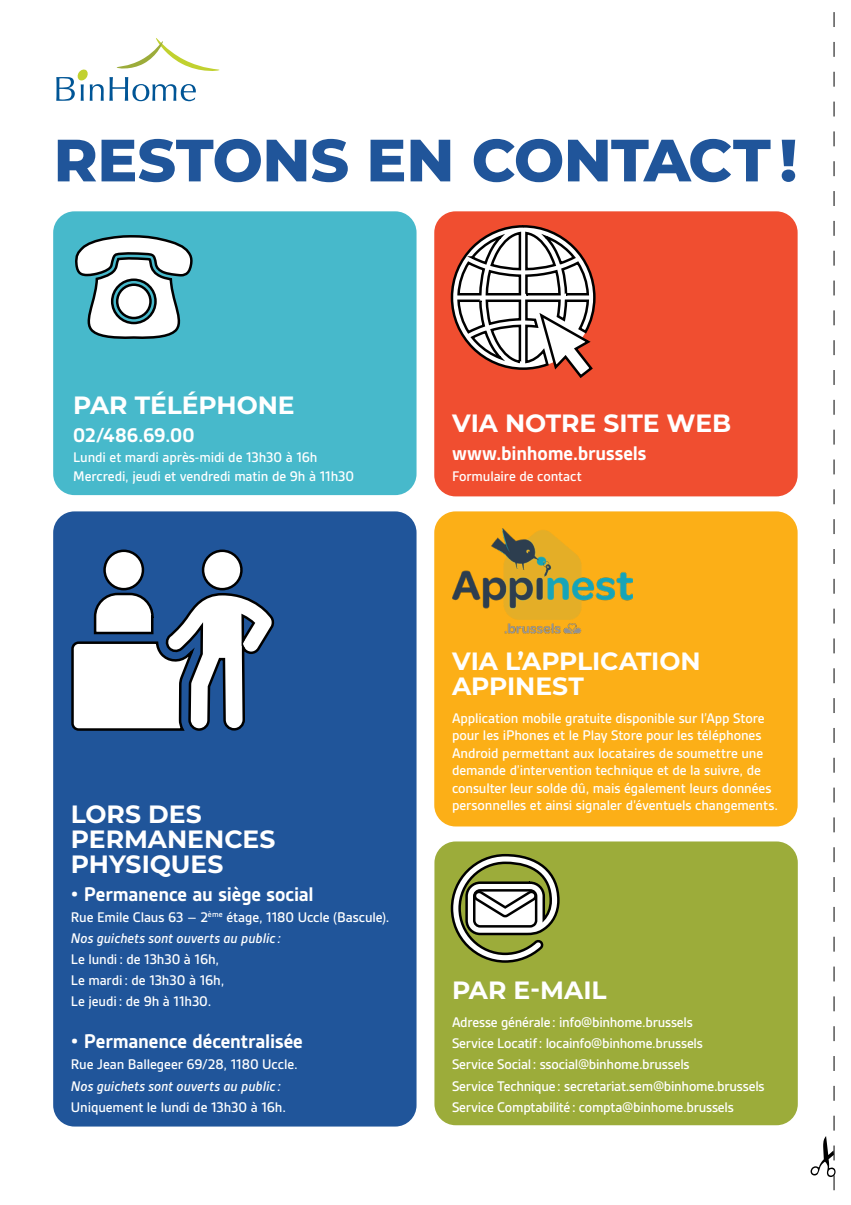
<style>
.page{position:relative;width:851px;height:1205px;background:#fff}
.page>*{position:absolute;margin:0;border:0;box-sizing:border-box;transform-origin:0 0}
.Titre_Article{font:800 59.5px "Montserrat";letter-spacing:-.01em;color:#20559a}
.Titre_body{font:700 25px/25px "Montserrat";color:#fff}
.Body{font:700 21.25px "Gesta";letter-spacing:-.005em;color:#fff}
.Body-2{font:500 15px/17.5px "Gesta";letter-spacing:-.01em;color:#fff}
.Body-3{font:italic 500 15px "Gesta";letter-spacing:-.005em;color:#fff}
</style>
<div class="page">
<div style="left:53px;top:511px;width:363px;height:615px;background:#20559a;border-radius:21px"></div>
<div style="left:53px;top:211px;width:363px;height:284px;background:#47b9cb;border-radius:21px"></div>
<div style="left:434px;top:211px;width:363px;height:285px;background:#f04e30;border-radius:21px"></div>
<div style="left:434px;top:841px;width:363px;height:284px;background:#9cac3a;border-radius:21px"></div>
<div style="left:434px;top:511px;width:363px;height:315px;background:#fcaf17;border-radius:21px"></div>
<img style="left:452px;top:529px;width:180px;height:104px">
<svg style="left:449px;top:211px;width:147px;height:167px"></svg>
<svg style="left:450px;top:854px;width:110px;height:109px"></svg>
<div style="left:105px;top:551px;width:38px;height:38px;background:#fff;border-radius:50%"></div>
<div style="left:103px;top:549px;width:41px;height:41px;border:2px solid #000;border-radius:50%"></div>
<div style="left:203px;top:551px;width:38px;height:38px;background:#fff;border-radius:50%"></div>
<div style="left:202px;top:549px;width:41px;height:41px;border:2px solid #000;border-radius:50%"></div>
<svg style="left:71px;top:592px;width:204px;height:139px"></svg>
<svg style="left:75px;top:235px;width:118px;height:104px"></svg>
<svg style="left:810px;top:12px;width:25px;height:1179px"></svg>
<svg style="left:56px;top:38px;width:163px;height:63px"></svg>
<p class="Titre_Article" style="left:54px;top:117px;width:745px">RESTONS EN CONTACT !</p>
<p class="Titre_body" style="left:73px;top:391px;width:223px">PAR TÉLÉPHONE</p>
<p class="Body" style="left:73px;top:423px;width:123px">02/486.69.00</p>
<p class="Body-2" style="left:73px;top:448px;width:246px">Lundi et mardi après-midi de 13h30 à 16h</p>
<p class="Body-2" style="left:73px;top:468px;width:282px">Mercredi, jeudi et vendredi matin de 9h à 11h30</p>
<p class="Titre_body" style="left:452px;top:410px;width:281px">VIA NOTRE SITE WEB</p>
<p class="Body" style="left:452px;top:441px;width:196px">www.binhome.brussels</p>
<p class="Body-2" style="left:452px;top:468px;width:131px">Formulaire de contact</p>
<p class="Titre_body" style="left:71px;top:800px;width:206px">LORS DES<br>PERMANENCES<br>PHYSIQUES</p>
<p class="Body" style="left:71px;top:882px;width:244px">• Permanence au siège social</p>
<p class="Body-2" style="left:71px;top:908px;width:320px">Rue Emile Claus 63 – 2<sup>ème</sup> étage, 1180 Uccle (Bascule).</p>
<p class="Body-3" style="left:71px;top:930px;width:211px">Nos guichets sont ouverts au public :</p>
<p class="Body-2" style="left:71px;top:950px;width:150px">Le lundi : de 13h30 à 16h,</p>
<p class="Body-2" style="left:71px;top:971px;width:155px">Le mardi : de 13h30 à 16h,</p>
<p class="Body-2" style="left:71px;top:992px;width:142px">Le jeudi : de 9h à 11h30.</p>
<p class="Body" style="left:71px;top:1029px;width:233px">• Permanence décentralisée</p>
<p class="Body-2" style="left:71px;top:1056px;width:228px">Rue Jean Ballegeer 69/28, 1180 Uccle.</p>
<p class="Body-3" style="left:71px;top:1077px;width:211px">Nos guichets sont ouverts au public :</p>
<p class="Body-2" style="left:71px;top:1098px;width:216px">Uniquement le lundi de 13h30 à 16h.</p>
<p class="Titre_body" style="left:452px;top:647px;width:250px">VIA L’APPLICATION<br>APPINEST</p>
<p class="Body-2" style="left:452px;top:709px;width:327px">Application mobile gratuite disponible sur l’App Store pour les iPhones et le Play Store pour les téléphones Android permettant aux locataires de soumettre une demande d’intervention technique et de la suivre, de consulter leur solde dû, mais également leurs données personnelles et ainsi signaler d’éventuels changements.</p>
<p class="Titre_body" style="left:452px;top:976px;width:156px">PAR E-MAIL</p>
<p class="Body-2" style="left:452px;top:1013px;width:242px">Adresse générale: info@binhome.brussels</p>
<p class="Body-2" style="left:452px;top:1035px;width:252px">Service Locatif: locainfo@binhome.brussels</p>
<p class="Body-2" style="left:452px;top:1056px;width:239px">Service Social: ssocial@binhome.brussels</p>
<p class="Body-2" style="left:452px;top:1077px;width:314px">Service Technique: secretariat.sem@binhome.brussels</p>
<p class="Body-2" style="left:452px;top:1098px;width:283px">Service Comptabilité: compta@binhome.brussels</p>
</div>
